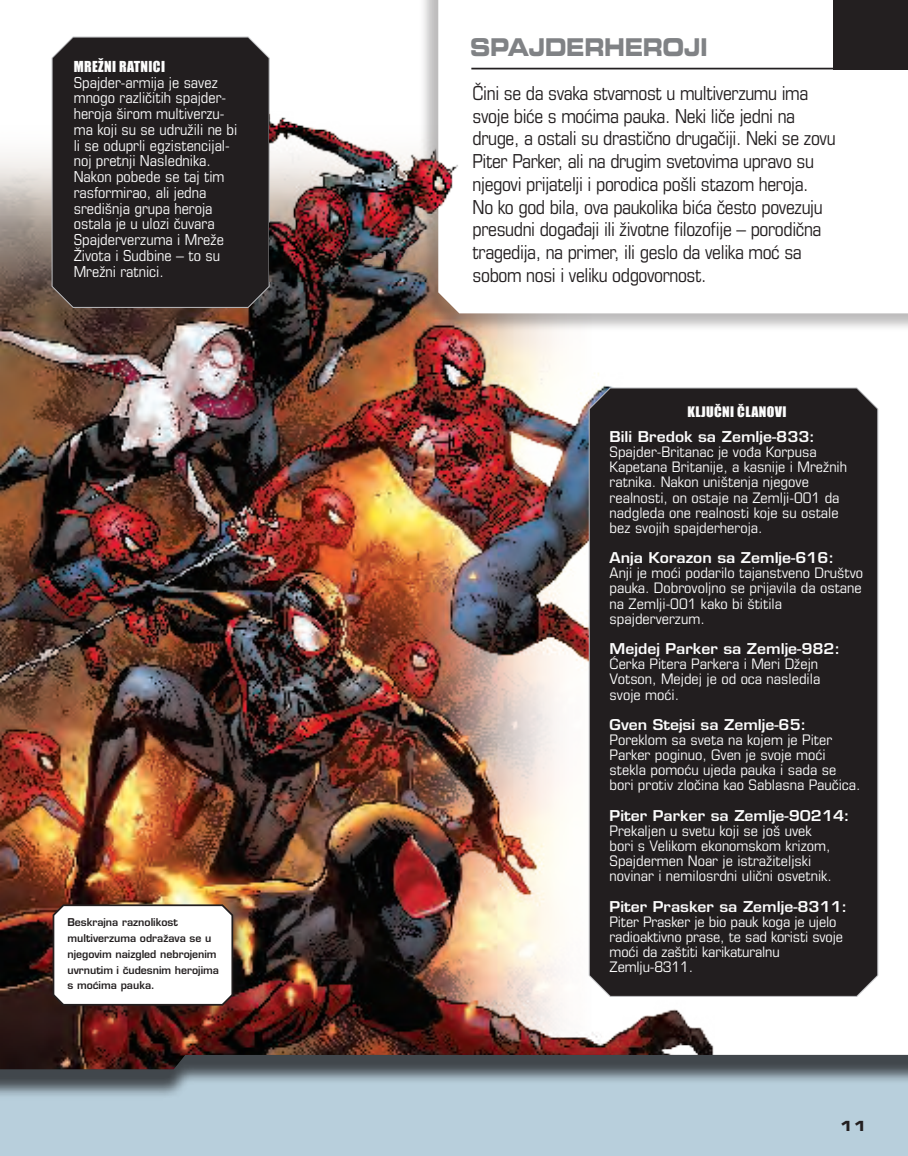
<style>
.page{position:relative;width:908px;height:1156px;background:#fff}
.page>*{position:absolute;margin:0;border:0;box-sizing:border-box;transform-origin:0 0}
.t1{font:24.5px "DT Eurostile LT Std Bold Extended 2";letter-spacing:-.02em;color:#808285;scale:.8 1}
.t2{font:condensed 19.25px/22.8px "DT Eurostile LT Std";letter-spacing:-.02em;color:#231f20}
.t3{font:condensed 15.05px/15.8px "DT Eurostile LT Std";color:#fcfcfc;scale:1.04 1}
.t4{font:condensed 14.53px/15.2px "DT Eurostile LT Std";color:#fcfcfc;scale:1.08 1}
.t5{font:600 14.53px "DT Eurostile LT Std";color:#fcfcfc;scale:1.08 1}
.t6{font:14px "DT Impact MT Std";letter-spacing:.025em;color:#fcfcfc}
.t7{font:14px "DT Eurostile LT Std Bold Extended 2";color:#231f20}
.t8{font:13.47px "DT Impact MT Std";letter-spacing:.025em;color:#fcfcfc;scale:1.04 1}
.t9{font:600 10.5px/15.8px "DT Eurostile LT Std";color:#231f20}
</style>
<div class="page">
<img style="left:0;top:203px;width:686px;height:819px">
<img style="left:0;top:330px;width:1px;height:790px">
<div style="left:0;top:1022px;width:908px;height:134px;background:#231f20;opacity:.75"></div>
<div style="left:419px;top:0;width:489px;height:333px;background:#231f20;opacity:.3"></div>
<svg style="left:438px;top:0;width:470px;height:313px"></svg>
<div style="left:833px;top:0;width:75px;height:69px;background:#231f20"></div>
<hr style="left:471px;top:68px;width:437px;height:1px;background:#231f20">
<div style="left:50px;top:902px;width:200px;height:120px;background:#231f20;opacity:.3"></div>
<svg style="left:52px;top:903px;width:182px;height:103px"></svg>
<div style="left:51px;top:36px;width:219px;height:272px;background:#221e1f"></div>
<div style="left:588px;top:387px;width:290px;height:610px;background:#221e1f"></div>
<img style="left:270px;top:94px;width:444px;height:188px">
<p class="t6" style="left:74px;top:57px;width:93px">MREŽNI RATNICI</p>
<p class="t3" style="left:74px;top:74px;width:159px">Spajder-armija je savez mnogo različitih spajder&shy;heroja širom multiverzu&shy;ma koji su se udružili ne bi li se oduprli egzistencijal&shy;noj pretnji Naslednika.<br>Nakon pobede se taj tim rasformirao, ali jedna središnja grupa heroja ostala je u ulozi čuvara<br>Spajderverzuma i Mreže<br>Života i Sudbine – to su<br>Mrežni ratnici.</p>
<p class="t9" style="left:67px;top:915px;width:153px">Beskrajna raznolikost multiverzuma odražava se u njegovim naizgled nebrojenim uvrnutim i čudesnim herojima s moćima pauka.</p>
<h1 class="t1" style="left:470px;top:30px;width:299px">SPAJDERHEROJI</h1>
<p class="t2" style="left:472px;top:81px;width:364px">Čini se da svaka stvarnost u multiverzumu ima svoje biće s moćima pauka. Neki liče jedni na druge, a ostali su drastično drugačiji. Neki se zovu Piter Parker, ali na drugim svetovima upravo su njegovi prijatelji i porodica pošli stazom heroja.<br>No ko god bila, ova paukolika bića često povezuju presudni događaji ili životne filozofije – porodična tragedija, na primer, ili geslo da velika moć sa sobom nosi i veliku odgovornost.</p>
<p class="t8" style="left:687px;top:403px;width:97px">KLJUČNI ČLANOVI</p>
<p class="t5" style="left:609px;top:427px;width:192px">Bili Bredok sa Zemlje-833:</p>
<p class="t4" style="left:609px;top:444px;width:221px">Spajder-Britanac je vođa Korpusa Kapetana Britanije, a kasnije i Mrežnih ratnika. Nakon uništenja njegove realnosti, on ostaje na Zemlji-001 da nadgleda one realnosti koje su ostale bez svojih spajderheroja.</p>
<p class="t5" style="left:609px;top:549px;width:209px">Anja Korazon sa Zemlje-616:</p>
<p class="t4" style="left:609px;top:565px;width:236px">Anji je moći podarilo tajanstveno Društvo pauka. Dobrovoljno se prijavila da ostane na Zemlji-001 kako bi štitila spajderverzum.</p>
<p class="t5" style="left:609px;top:640px;width:215px">Mejdej Parker sa Zemlje-982:</p>
<p class="t4" style="left:609px;top:656px;width:197px">Ćerka Pitera Parkera i Meri Džejn<br>Votson, Mejdej je od oca nasledila svoje moći.</p>
<p class="t5" style="left:609px;top:715px;width:184px">Gven Stejsi sa Zemlje-65:</p>
<p class="t4" style="left:609px;top:732px;width:234px">Poreklom sa sveta na kojem je Piter Parker poginuo, Gven je svoje moći stekla pomoću ujeda pauka i sada se bori protiv zločina kao Sablasna Paučica.</p>
<p class="t5" style="left:609px;top:806px;width:224px">Piter Parker sa Zemlje-90214:</p>
<p class="t4" style="left:609px;top:823px;width:207px">Prekaljen u svetu koji se još uvek bori s Velikom ekonomskom krizom, Spajdermen Noar je istražiteljski novinar i nemilosrdni ulični osvetnik.</p>
<p class="t5" style="left:609px;top:897px;width:222px">Piter Prasker sa Zemlje-8311:</p>
<p class="t4" style="left:609px;top:914px;width:218px">Piter Prasker je bio pauk koga je ujelo radioaktivno prase, te sad koristi svoje moći da zaštiti karikaturalnu<br>Zemlju-8311.</p>
<p class="t7" style="left:839px;top:1116px;width:29px">11</p>
</div>
